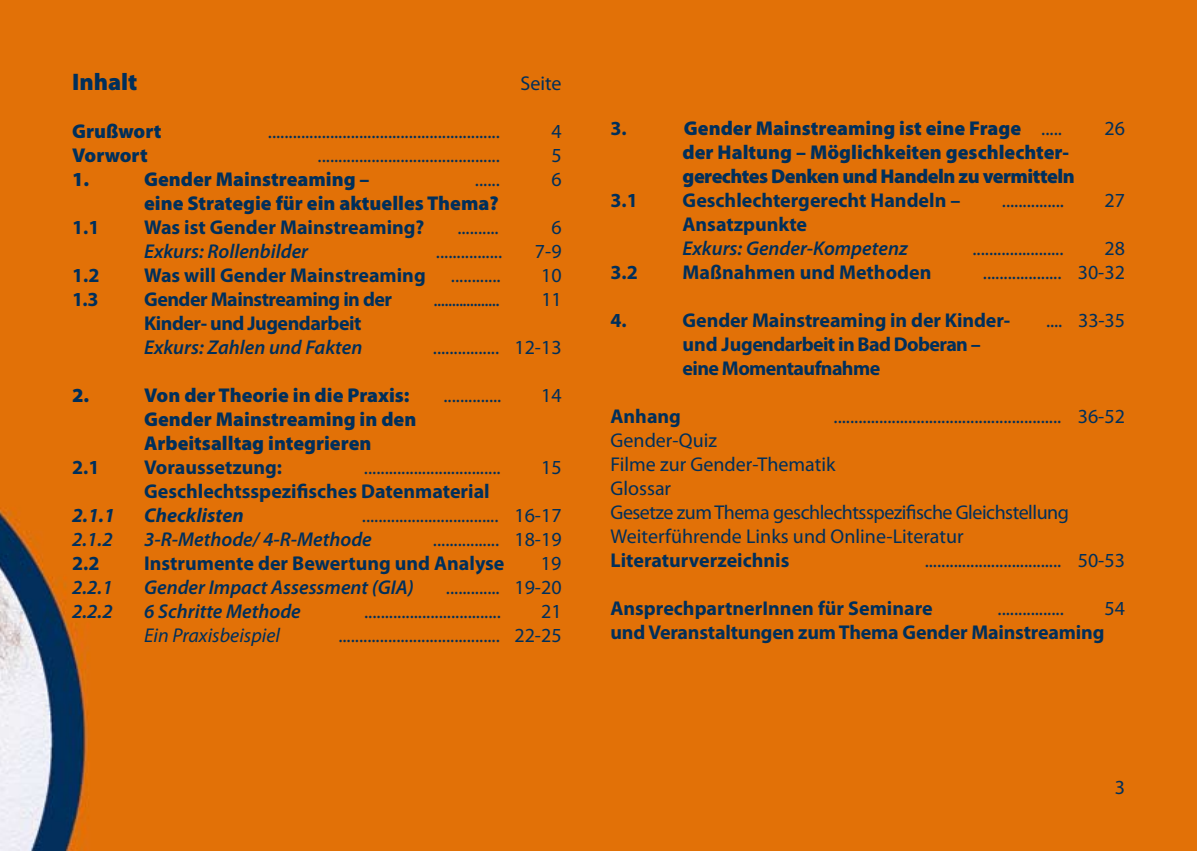
<style>
.page{position:relative;width:1197px;height:851px;background:#fff}
.page>*{position:absolute;margin:0;border:0;box-sizing:border-box;transform-origin:0 0}
.t1{font:900 24px "Myriad Pro";color:#002f5b}
.t2{font:20px/24px "Myriad Pro";color:#002f5b}
.t3{font:700 20px "Myriad Pro";color:#002f5b}
.t4{font:900 20px/24px "Myriad Pro";color:#002f5b}
.t5{font:italic 600 20px "Myriad Pro";color:#002f5b}
.t6{font:900 20px/24px "Myriad Pro";letter-spacing:-.02em;color:#002f5b}
.t7{font:700 20px "Myriad Pro";letter-spacing:-.025em;color:#002f5b}
.t8{font:700 20px/24px "Myriad Pro";letter-spacing:-.03em;color:#002f5b}
.t9{font:italic 20px "Myriad Pro";color:#002f5b}
.t10{font:italic 700 20px "Myriad Pro";color:#002f5b}
.s1{font-weight:400}
</style>
<div class="page">
<div style="left:0;top:0;width:1196px;height:850px;background:#e27107"></div>
<p class="t1" style="left:72px;top:66px;width:67px">Inhalt</p>
<p class="t2" style="left:520px;top:71px;width:43px">Seite</p>
<p class="t4" style="left:72px;top:118px;width:91px">Grußwort</p>
<p class="t2" style="left:268px;top:119px;width:233px">........................................................</p>
<p class="t2" style="left:551px;top:119px;width:12px">4</p>
<p class="t4" style="left:72px;top:142px;width:77px">Vorwort</p>
<p class="t2" style="left:317px;top:143px;width:184px">............................................</p>
<p class="t2" style="left:551px;top:143px;width:12px">5</p>
<p class="t4" style="left:72px;top:166px;width:19px">1.</p>
<p class="t4" style="left:144px;top:166px;width:227px">Gender Mainstreaming –</p>
<p class="t2" style="left:475px;top:167px;width:26px">......</p>
<p class="t2" style="left:551px;top:167px;width:12px">6</p>
<p class="t4" style="left:144px;top:190px;width:356px">eine Strategie für ein aktuelles Thema?</p>
<p class="t3" style="left:72px;top:214px;width:29px">1.1</p>
<p class="t3" style="left:144px;top:214px;width:282px">Was ist Gender Mainstreaming?</p>
<p class="t2" style="left:457px;top:215px;width:43px">..........</p>
<p class="t2" style="left:551px;top:215px;width:12px">6</p>
<p class="t5" style="left:144px;top:239px;width:166px">Exkurs: Rollenbilder</p>
<p class="t2" style="left:436px;top:239px;width:68px">................</p>
<p class="t2" style="left:535px;top:239px;width:28px">7-9</p>
<p class="t3" style="left:72px;top:262px;width:29px">1.2</p>
<p class="t3" style="left:144px;top:262px;width:283px">Was will Gender Mainstreaming</p>
<p class="t2" style="left:451px;top:263px;width:51px">............</p>
<p class="t2" style="left:541px;top:263px;width:22px">10</p>
<p class="t3" style="left:72px;top:286px;width:28px">1.3</p>
<p class="t7" style="left:144px;top:286px;width:249px">Gender Mainstreaming in der</p>
<p class="t2" style="left:433px;top:287px;width:68px">..................</p>
<p class="t2" style="left:541px;top:287px;width:22px">11</p>
<p class="t7" style="left:144px;top:310px;width:219px">Kinder- und Jugendarbeit</p>
<p class="t5" style="left:144px;top:335px;width:220px">Exkurs: Zahlen und Fakten</p>
<p class="t2" style="left:433px;top:335px;width:130px">................ 12-13</p>
<p class="t4" style="left:72px;top:382px;width:19px">2.</p>
<p class="t4" style="left:144px;top:382px;width:267px">Von der Theorie in die Praxis:</p>
<p class="t2" style="left:443px;top:383px;width:59px">..............</p>
<p class="t2" style="left:541px;top:383px;width:22px">14</p>
<p class="t4" style="left:144px;top:406px;width:274px">Gender Mainstreaming in den<br>Arbeitsalltag integrieren</p>
<p class="t3" style="left:72px;top:454px;width:29px">2.1</p>
<p class="t3" style="left:144px;top:454px;width:139px">Voraussetzung:</p>
<p class="t2" style="left:364px;top:455px;width:138px">.................................</p>
<p class="t2" style="left:541px;top:455px;width:22px">15</p>
<p class="t3" style="left:144px;top:478px;width:347px">Geschlechtsspezifisches Datenmaterial</p>
<p class="t10" style="left:72px;top:502px;width:44px">2.1.1</p>
<p class="t10" style="left:144px;top:502px;width:101px">Checklisten</p>
<p class="t2" style="left:362px;top:503px;width:201px">................................. 16-17</p>
<p class="t5" style="left:72px;top:527px;width:42px">2.1.2</p>
<p class="t5" style="left:144px;top:527px;width:229px">3-R-Methode/ 4-R-Methode</p>
<p class="t2" style="left:433px;top:527px;width:130px">................ 18-19</p>
<p class="t3" style="left:72px;top:550px;width:29px">2.2</p>
<p class="t3" style="left:144px;top:550px;width:362px">Instrumente der Bewertung und Analyse</p>
<p class="t2" style="left:540px;top:551px;width:22px">19</p>
<p class="t5" style="left:72px;top:575px;width:42px">2.2.1</p>
<p class="t5" style="left:144px;top:575px;width:271px">Gender Impact Assessment (GIA)</p>
<p class="t2" style="left:446px;top:575px;width:117px">............. 19-20</p>
<p class="t5" style="left:72px;top:599px;width:42px">2.2.2</p>
<p class="t5" style="left:144px;top:599px;width:158px">6 Schritte Methode</p>
<p class="t2" style="left:364px;top:599px;width:138px">.................................</p>
<p class="t2" style="left:541px;top:599px;width:22px">21</p>
<p class="t9" style="left:144px;top:623px;width:137px">Ein Praxisbeispiel</p>
<p class="t2" style="left:338px;top:623px;width:225px">....................................... 22-25</p>
<p class="t3" style="left:610px;top:115px;width:18px">3.</p>
<p class="t4" style="left:683px;top:115px;width:379px">Gender Mainstreaming ist eine Frage <span class="s1">.....</span></p>
<p class="t2" style="left:1104px;top:116px;width:22px">26</p>
<p class="t6" style="left:682px;top:139px;width:393px">der Haltung – Möglichkeiten geschlechter&shy;gerechtes Denken und Handeln zu vermitteln</p>
<p class="t3" style="left:610px;top:187px;width:29px">3.1</p>
<p class="t3" style="left:682px;top:187px;width:279px">Geschlechtergerecht Handeln –</p>
<p class="t2" style="left:1001px;top:188px;width:64px">...............</p>
<p class="t2" style="left:1104px;top:188px;width:22px">27</p>
<p class="t3" style="left:682px;top:211px;width:126px">Ansatzpunkte</p>
<p class="t5" style="left:682px;top:236px;width:227px">Exkurs: Gender-Kompetenz</p>
<p class="t2" style="left:972px;top:236px;width:93px">......................</p>
<p class="t2" style="left:1104px;top:236px;width:22px">28</p>
<p class="t3" style="left:610px;top:259px;width:29px">3.2</p>
<p class="t3" style="left:682px;top:259px;width:250px">Maßnahmen und Methoden</p>
<p class="t2" style="left:982px;top:260px;width:144px">................... 30-32</p>
<p class="t3" style="left:610px;top:307px;width:18px">4.</p>
<p class="t3" style="left:682px;top:307px;width:329px">Gender Mainstreaming in der Kinder-</p>
<p class="t2" style="left:1045px;top:308px;width:80px">.... 33-35</p>
<p class="t8" style="left:682px;top:332px;width:300px">und Jugendarbeit in Bad Doberan – eine Momentaufnahme</p>
<p class="t3" style="left:610px;top:403px;width:72px">Anhang</p>
<p class="t2" style="left:833px;top:404px;width:293px">....................................................... 36-52</p>
<p class="t2" style="left:610px;top:428px;width:460px">Gender-Quiz<br>Filme zur Gender-Thematik<br>Glossar<br>Gesetze zum Thema geschlechtsspezifische Gleichstellung<br>Weiterführende Links und Online-Literatur</p>
<p class="t3" style="left:610px;top:547px;width:180px">Literaturverzeichnis</p>
<p class="t2" style="left:924px;top:548px;width:202px">................................. 50-53</p>
<p class="t3" style="left:610px;top:595px;width:323px">AnsprechpartnerInnen für Seminare</p>
<p class="t2" style="left:997px;top:596px;width:68px">................</p>
<p class="t2" style="left:1104px;top:596px;width:22px">54</p>
<p class="t3" style="left:610px;top:619px;width:495px">und Veranstaltungen zum Thema Gender Mainstreaming</p>
<p class="t2" style="left:1114px;top:774px;width:12px">3</p>
</div>
